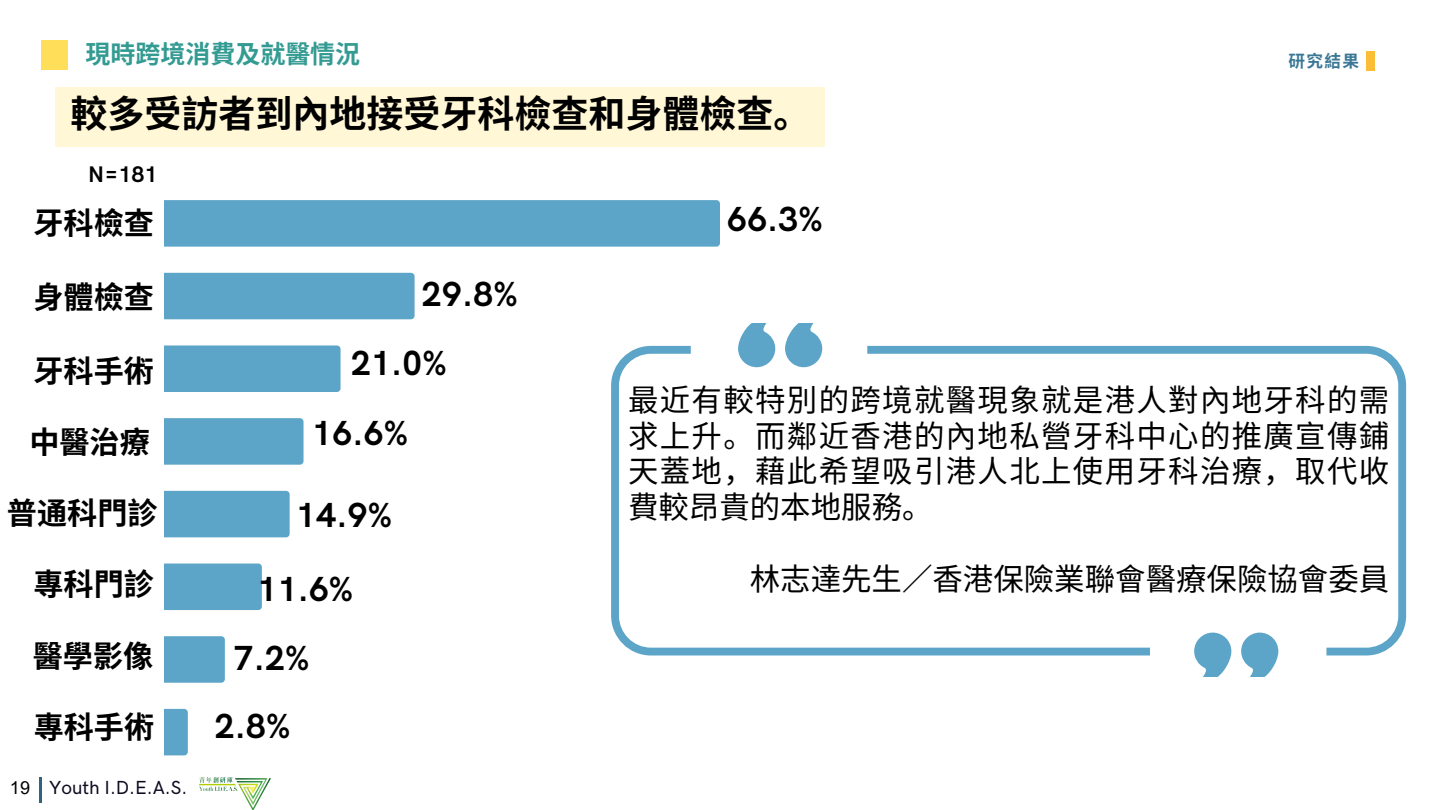
<style>
.page{position:relative;width:1440px;height:810px;background:#fff}
.page>*{position:absolute;margin:0;border:0;box-sizing:border-box;transform-origin:0 0}
.t1{font:700 37px "Noto Sans CJ Ksc";color:#000}
.t2{font:700 34.9px "HK Grotesk Pro";color:#000}
.t3{font:30.5px/35.8px "Noto Sans CJ Ksc";letter-spacing:.045em;color:#000;text-align:justify}
.t4{font:30.5px "Noto Sans CJ Ksc";color:#000}
.t5{font:700 30.2px "Noto Sans CJ Ksc";color:#000}
.t6{font:700 25px "Noto Sans CJ Ksc";color:#349b92}
.t7{font:700 22.6px "HK Grotesk Pro";color:#000}
.t8{font:500 19px "HK Grotesk Pro";color:#0d0a1e}
.t9{font:18px "Arial MT Pro";color:#000}
.t10{font:700 16.7px "Noto Sans CJ Ksc";color:#3a7795}
</style>
<div class="page">
<div style="left:1366px;top:51px;width:8px;height:20px;background:#fcbe37"></div>
<div style="left:41px;top:40px;width:27px;height:30px;background:#ffde59"></div>
<div style="left:165px;top:200px;width:555px;height:47px;background:#5ca5c8"></div>
<div style="left:165px;top:273px;width:250px;height:46px;background:#5ca5c8"></div>
<div style="left:165px;top:345px;width:176px;height:47px;background:#5ca5c8"></div>
<div style="left:165px;top:418px;width:139px;height:47px;background:#5ca5c8"></div>
<div style="left:165px;top:491px;width:125px;height:46px;background:#5ca5c8"></div>
<div style="left:165px;top:564px;width:97px;height:46px;background:#5ca5c8"></div>
<div style="left:165px;top:636px;width:60px;height:47px;background:#5ca5c8"></div>
<svg style="left:165px;top:709px;width:23px;height:46px"></svg>
<div style="left:56px;top:87px;width:769px;height:59px;background:#fff7d6"></div>
<svg style="left:1194px;top:655px;width:37px;height:22px"></svg>
<svg style="left:1241px;top:655px;width:37px;height:22px"></svg>
<svg style="left:785px;top:323px;width:37px;height:23px"></svg>
<svg style="left:738px;top:323px;width:37px;height:23px"></svg>
<svg style="left:611px;top:346px;width:256px;height:309px"></svg>
<svg style="left:867px;top:346px;width:539px;height:309px"></svg>
<img style="left:200px;top:778px;width:71px;height:32px">
<hr style="left:39px;top:777px;width:3px;height:25px;background:#30637d">
<p class="t6" style="left:85px;top:34px;width:276px">現時跨境消費及就醫情況</p>
<h5 class="t10" style="left:1288px;top:48px;width:72px">研究結果</h5>
<h1 class="t1" style="left:71px;top:85px;width:741px">較多受訪者到內地接受牙科檢查和身體檢查。</h1>
<p class="t7" style="left:88px;top:162px;width:71px">N=181</p>
<h4 class="t5" style="left:33px;top:199px;width:122px">牙科檢查</h4>
<h2 class="t2" style="left:727px;top:200px;width:98px">66.3%</h2>
<p class="t5" style="left:34px;top:273px;width:122px">身體檢查</p>
<h2 class="t2" style="left:422px;top:274px;width:98px">29.8%</h2>
<h1 class="t5" style="left:33px;top:347px;width:122px">牙科手術</h1>
<h1 class="t5" style="left:29px;top:418px;width:122px">中醫治療</h1>
<h1 class="t5" style="left:7px;top:489px;width:152px">普通科門診</h1>
<h2 class="t2" style="left:351px;top:344px;width:98px">21.0%</h2>
<h2 class="t2" style="left:312px;top:414px;width:98px">16.6%</h2>
<h2 class="t2" style="left:296px;top:496px;width:98px">14.9%</h2>
<h1 class="t3" style="left:628px;top:380px;width:763px">最近有較特別的跨境就醫現象就是港人對內地牙科的需求上升。而鄰近香港的內地私營牙科中心的推廣宣傳鋪天蓋地，藉此希望吸引港人北上使用牙科治療，取代收費較昂貴的本地服務。</h1>
<h1 class="t5" style="left:34px;top:560px;width:122px">專科門診</h1>
<h2 class="t2" style="left:257px;top:569px;width:98px">11.6%</h2>
<h1 class="t4" style="left:750px;top:554px;width:641px">林志達先生／香港保險業聯會醫療保險協會委員</h1>
<h1 class="t5" style="left:33px;top:631px;width:122px">醫學影像</h1>
<h2 class="t2" style="left:233px;top:639px;width:77px">7.2%</h2>
<h1 class="t5" style="left:34px;top:703px;width:122px">專科手術</h1>
<h2 class="t2" style="left:215px;top:706px;width:77px">2.8%</h2>
<h3 class="t9" style="left:10px;top:781px;width:22px">19</h3>
<p class="t8" style="left:49px;top:777px;width:140px">Youth I.D.E.A.S.</p>
</div>
